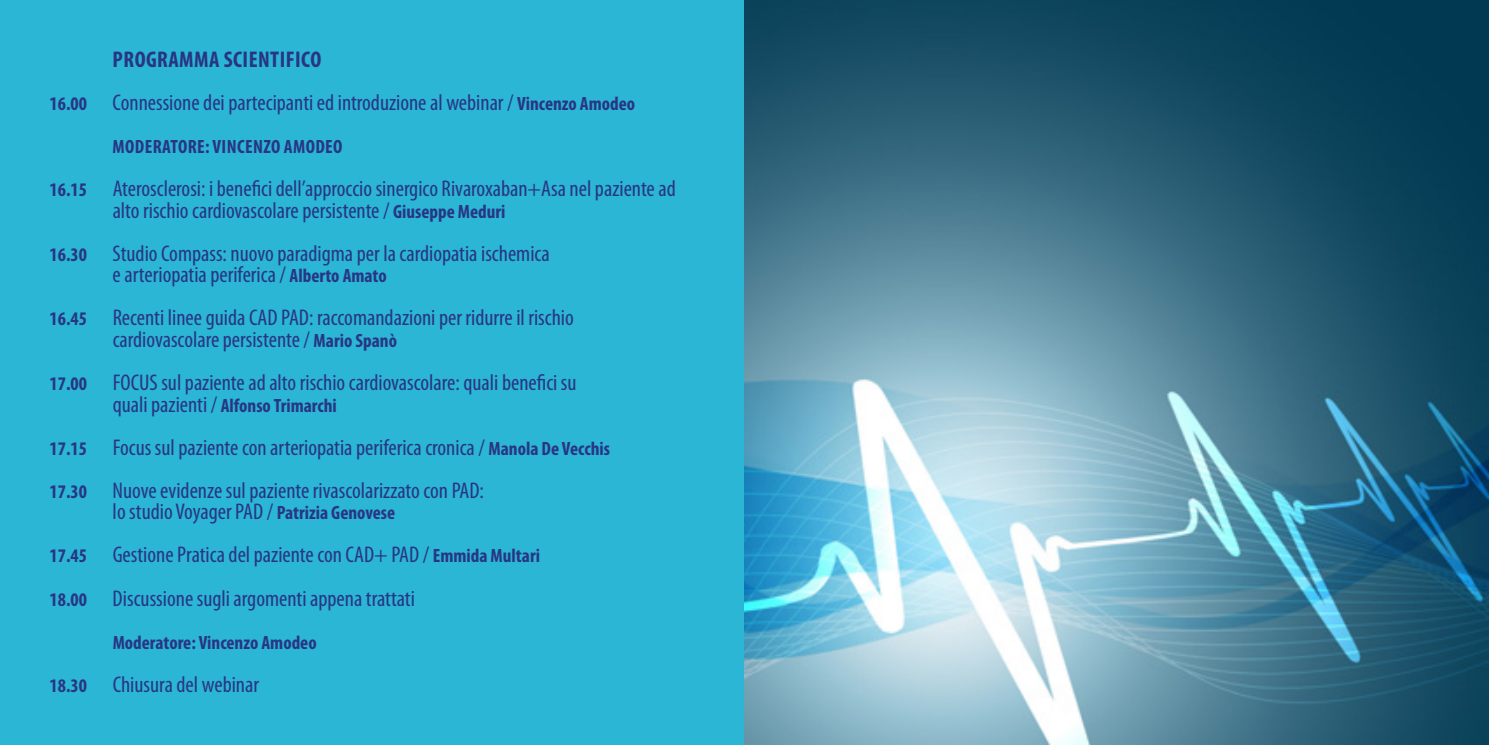
<style>
.page{position:relative;width:1489px;height:745px;background:#fff}
.page>*{position:absolute;margin:0;border:0;box-sizing:border-box;transform-origin:0 0}
.t1{font:condensed 22.75px/43.1px "Myriad Pro";color:#283583}
.t2{font:700 condensed 19.25px "Myriad Pro";color:#283583}
.t3{font:700 condensed 19.25px "Myriad Pro";letter-spacing:.02em;color:#283583}
.s1{font-weight:700}
.s2{font-weight:700;font-size:19.25px}
.s3{font-weight:400;font-size:22.75px}
</style>
<div class="page">
<div style="left:0;top:0;width:744px;height:744px;background:#2bb6d5"></div>
<img style="left:744px;top:0;width:744px;height:744px">
<p class="t1" style="left:50px;top:37px;width:587px;text-indent:63px"><span class="s1">PROGRAMMA SCIENTIFICO<br></span><span class="s2">16.00</span> Connessione dei partecipanti ed introduzione al webinar / <span class="s2">Vincenzo Amodeo</span></p>
<p class="t3" style="left:113px;top:134px;width:231px">MODERATORE: VINCENZO AMODEO</p>
<p class="t1" style="left:113px;top:177px;width:564px;line-height:21.5px;text-indent:-63px"><span class="s2">16.15</span> Aterosclerosi: i benefici dell’approccio sinergico Rivaroxaban+Asa nel paziente ad alto rischio cardiovascolare persistente / <span class="s2">Giuseppe Meduri</span></p>
<p class="t1" style="left:113px;top:242px;width:438px;line-height:21.5px;text-indent:-63px"><span class="s2">16.30</span> Studio Compass: nuovo paradigma per la cardiopatia ischemica e arteriopatia periferica / <span class="s2">Alberto Amato</span></p>
<p class="t1" style="left:113px;top:306px;width:462px;line-height:21.5px;text-indent:-63px"><span class="s2">16.45</span> Recenti linee guida CAD PAD: raccomandazioni per ridurre il rischio cardiovascolare persistente / <span class="s2">Mario Spanò</span></p>
<p class="t1" style="left:50px;top:360px;width:528px"><span class="s2">17.00</span> FOCUS sul paziente ad alto rischio cardiovascolare: quali benefici su</p>
<p class="t2" style="left:113px;top:393px;width:226px"><span class="s3">quali pazienti /</span> Alfonso Trimarchi</p>
<p class="t1" style="left:50px;top:425px;width:562px"><span class="s2">17.15</span> Focus sul paziente con arteriopatia periferica cronica / <span class="s2">Manola De Vecchis<br>17.30</span> Nuove evidenze sul paziente rivascolarizzato con PAD:</p>
<p class="t1" style="left:50px;top:489px;width:492px;text-indent:63px">lo studio Voyager PAD / <span class="s2">Patrizia Genovese<br>17.45</span> Gestione Pratica del paziente con CAD+ PAD / <span class="s2">Emmida Multari<br>18.00</span> Discussione sugli argomenti appena trattati</p>
<p class="t2" style="left:113px;top:629px;width:205px">Moderatore: Vincenzo Amodeo</p>
<p class="t1" style="left:50px;top:662px;width:211px"><span class="s2">18.30</span> Chiusura del webinar</p>
</div>
